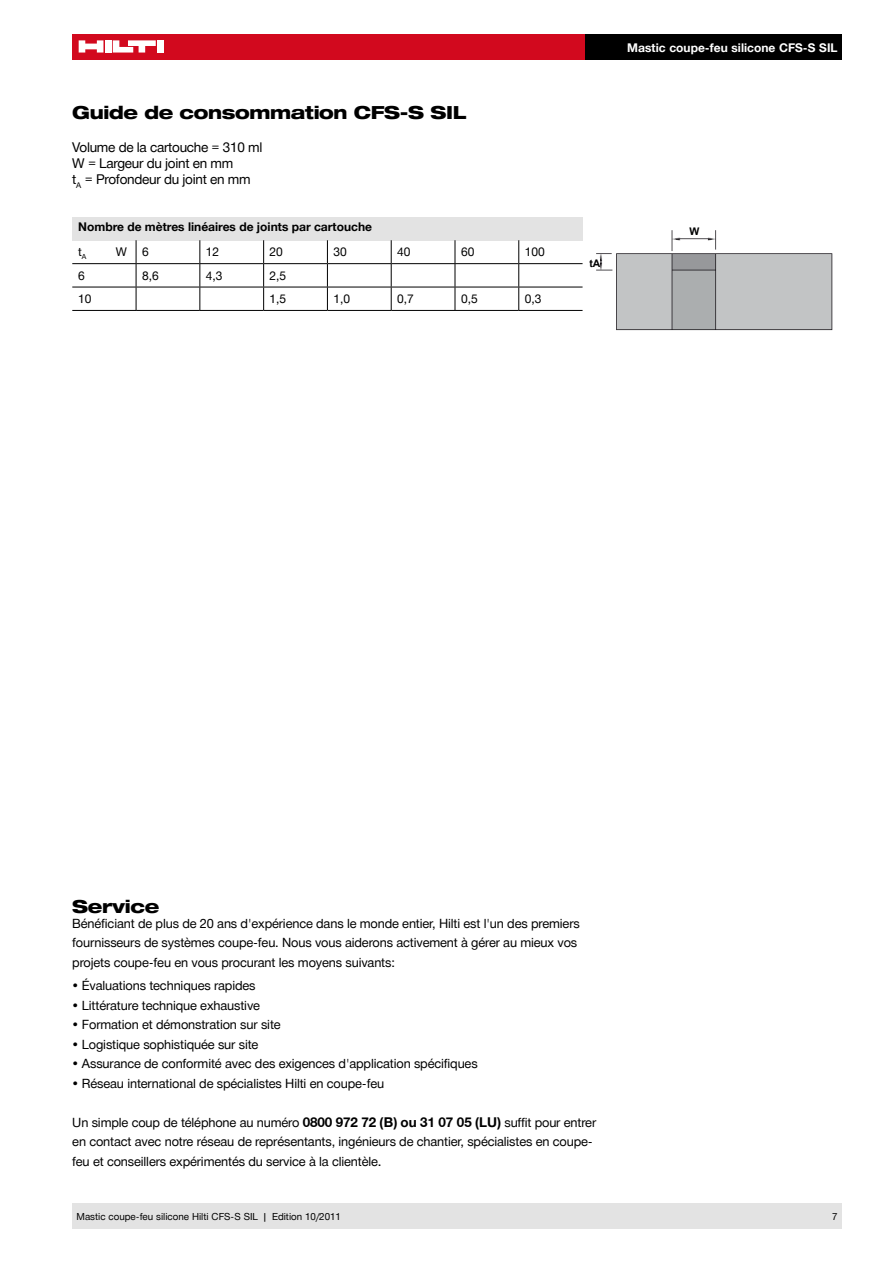
<style>
.page{position:relative;width:893px;height:1263px;background:#fff}
.page>*{position:absolute;margin:0;border:0;box-sizing:border-box;transform-origin:0 0}
.t1{font:800 expanded 18px "Hilti";letter-spacing:-.02em;color:#000}
.t2{font:13.5px/16.2px "Hilti";letter-spacing:-.02em;color:#000}
.t3{font:12.75px/19.5px "Hilti";letter-spacing:-.01em;color:#000}
.t4{font:700 12px/24.8px "Hilti";color:#000}
.t5{font:12px "Hilti";color:#000}
.t6{font:700 12px "Hilti";color:#fff}
.t7{font:700 10.5px "Arial";color:#000}
.t8{font:9.75px "Hilti";color:#000}
.s1{font-weight:400}
.s2{font-weight:700;font-size:13.5px}
.s3{font-size:13.5px}
</style>
<div class="page">
<div style="left:72px;top:34px;width:513px;height:26px;background:#d2091e"></div>
<div style="left:105px;top:40px;width:6px;height:13px;background:#fff"></div>
<div style="left:157px;top:40px;width:7px;height:13px;background:#fff"></div>
<svg style="left:79px;top:40px;width:24px;height:13px"></svg>
<svg style="left:113px;top:40px;width:43px;height:13px"></svg>
<div style="left:585px;top:34px;width:257px;height:26px;background:#000"></div>
<div style="left:72px;top:1203px;width:770px;height:26px;background:#e3e3e3"></div>
<div style="left:72px;top:217px;width:511px;height:23px;background:#e3e3e3"></div>
<hr style="left:72px;top:263px;width:64px;height:1px;background:#000">
<hr style="left:136px;top:263px;width:64px;height:1px;background:#000">
<hr style="left:200px;top:263px;width:64px;height:1px;background:#000">
<hr style="left:264px;top:263px;width:63px;height:1px;background:#000">
<hr style="left:327px;top:263px;width:64px;height:1px;background:#000">
<hr style="left:391px;top:263px;width:64px;height:1px;background:#000">
<hr style="left:455px;top:263px;width:64px;height:1px;background:#000">
<hr style="left:519px;top:263px;width:64px;height:1px;background:#000">
<hr style="left:72px;top:287px;width:64px;height:1px;background:#000">
<hr style="left:136px;top:287px;width:64px;height:1px;background:#000">
<hr style="left:200px;top:287px;width:64px;height:1px;background:#000">
<hr style="left:264px;top:287px;width:63px;height:1px;background:#000">
<hr style="left:327px;top:287px;width:64px;height:1px;background:#000">
<hr style="left:391px;top:287px;width:64px;height:1px;background:#000">
<hr style="left:455px;top:287px;width:64px;height:1px;background:#000">
<hr style="left:519px;top:287px;width:64px;height:1px;background:#000">
<hr style="left:72px;top:310px;width:64px;height:1px;background:#000">
<hr style="left:136px;top:310px;width:64px;height:1px;background:#000">
<hr style="left:200px;top:310px;width:64px;height:1px;background:#000">
<hr style="left:264px;top:310px;width:63px;height:1px;background:#000">
<hr style="left:327px;top:310px;width:64px;height:1px;background:#000">
<hr style="left:391px;top:310px;width:64px;height:1px;background:#000">
<hr style="left:455px;top:310px;width:64px;height:1px;background:#000">
<hr style="left:519px;top:310px;width:64px;height:1px;background:#000">
<svg style="left:136px;top:240px;width:1px;height:70px"></svg>
<svg style="left:199px;top:240px;width:1px;height:70px"></svg>
<svg style="left:263px;top:240px;width:1px;height:70px"></svg>
<svg style="left:327px;top:240px;width:1px;height:70px"></svg>
<svg style="left:391px;top:240px;width:1px;height:70px"></svg>
<svg style="left:455px;top:240px;width:1px;height:70px"></svg>
<svg style="left:518px;top:240px;width:1px;height:70px"></svg>
<img style="left:596px;top:230px;width:237px;height:101px">
<div style="left:685px;top:226px;width:19px;height:11px;background:#fff"></div>
<div style="left:588px;top:258px;width:12px;height:9px;background:#fff"></div>
<h1 class="t1" style="left:72px;top:103px;width:396px">Guide de consommation CFS-S SIL</h1>
<p class="t2" style="left:72px;top:139px;width:192px">Volume de la cartouche = 310 ml<br>W = Largeur du joint en mm<br>t<sub>A</sub> = Profondeur du joint en mm</p>
<p class="t4" style="left:78px;top:215px;width:295px">Nombre de mètres linéaires de joints par cartouche <span class="s1">t</span><sub>A</sub></p>
<p class="t5" style="left:116px;top:245px;width:34px">W 6</p>
<p class="t5" style="left:206px;top:245px;width:15px">12</p>
<p class="t5" style="left:270px;top:245px;width:15px">20</p>
<p class="t5" style="left:333px;top:245px;width:15px">30</p>
<p class="t5" style="left:397px;top:245px;width:15px">40</p>
<p class="t5" style="left:461px;top:245px;width:15px">60</p>
<p class="t5" style="left:525px;top:245px;width:22px">100</p>
<p class="t5" style="left:78px;top:268px;width:8px">6</p>
<p class="t5" style="left:142px;top:268px;width:18px">8,6</p>
<p class="t5" style="left:206px;top:268px;width:18px">4,3</p>
<p class="t5" style="left:270px;top:268px;width:18px">2,5</p>
<p class="t5" style="left:78px;top:292px;width:15px">10</p>
<p class="t5" style="left:270px;top:292px;width:18px">1,5</p>
<p class="t5" style="left:333px;top:292px;width:18px">1,0</p>
<p class="t5" style="left:397px;top:292px;width:18px">0,7</p>
<p class="t5" style="left:461px;top:292px;width:18px">0,5</p>
<p class="t5" style="left:525px;top:292px;width:18px">0,3</p>
<p class="t6" style="left:627px;top:41px;width:212px">Mastic coupe-feu silicone CFS-S SIL</p>
<p class="t7" style="left:589px;top:256px;width:13px">tA</p>
<p class="t7" style="left:689px;top:225px;width:11px">W</p>
<h1 class="t1" style="left:72px;top:896px;width:89px">Service</h1>
<p class="t3" style="left:72px;top:913px;width:509px">Bénéficiant de plus de 20 ans d'expérience dans le monde entier, Hilti est l'un des premiers fournisseurs de systèmes coupe-feu. Nous vous aiderons activement à gérer au mieux vos projets coupe-feu en vous procurant les moyens suivants:</p>
<p class="t3" style="left:72px;top:976px;width:185px">• Évaluations techniques rapides</p>
<p class="t3" style="left:72px;top:996px;width:189px">• Littérature technique exhaustive</p>
<p class="t3" style="left:72px;top:1015px;width:210px">• Formation et démonstration sur site</p>
<p class="t3" style="left:72px;top:1035px;width:188px">• Logistique sophistiquée sur site</p>
<p class="t3" style="left:72px;top:1054px;width:407px">• Assurance de conformité avec des exigences d'application spécifiques</p>
<p class="t3" style="left:72px;top:1074px;width:313px">• Réseau international de spécialistes Hilti en coupe-feu</p>
<p class="t3" style="left:72px;top:1113px;width:525px">Un simple coup de téléphone au numéro <span class="s2">0800 972 72 (B) ou 31 07 05 (LU)</span> suffit pour entrer en contact avec notre réseau de représentants, ingénieurs de chantier, spécialistes en coupe&shy;feu et conseillers expérimentés du service à la clientèle<span class="s3">.</span></p>
<p class="t8" style="left:77px;top:1211px;width:266px">Mastic coupe-feu silicone Hilti CFS-S SIL | Edition 10/2011</p>
<p class="t8" style="left:832px;top:1211px;width:7px">7</p>
</div>
